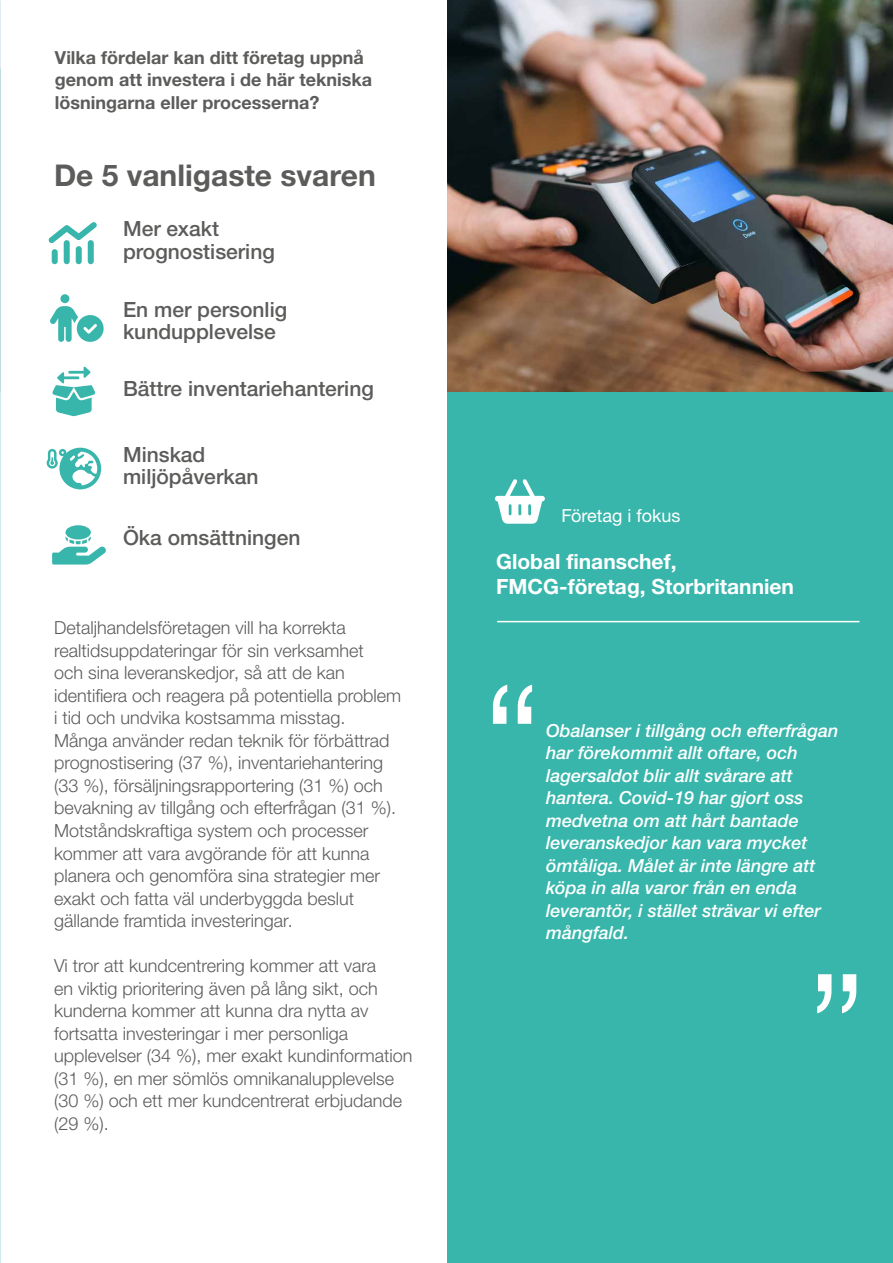
<style>
.page{position:relative;width:893px;height:1263px;background:#fff}
.page>*{position:absolute;margin:0;border:0;box-sizing:border-box;transform-origin:0 0}
.t1{font:700 30px "Helvetica Neue LTW1 G";color:#5c5c5b}
.t2{font:500 21px/22.5px "Helvetica Neue LTW1 G";color:#5c5c5b}
.t3{font:700 21px/25.5px "Helvetica Neue LTW1 G";color:#fff}
.t4{font:300 18px/22.5px "Helvetica Neue LTW1 G";color:#5c5c5b}
.t5{font:italic 500 18px/22.5px "Helvetica Neue LTW1 G";color:#fff}
.t6{font:700 18px/22.5px "Helvetica Neue LTW1 G";color:#5c5c5b}
.t7{font:18px "Helvetica Neue LTW1 G";color:#fff}
</style>
<div class="page">
<div style="left:447px;top:300px;width:446px;height:963px;background:#38b6ab"></div>
<hr style="left:497px;top:621px;width:362px;height:1px;background:#fff">
<svg style="left:493px;top:685px;width:39px;height:39px"></svg>
<svg style="left:817px;top:974px;width:39px;height:39px"></svg>
<img style="left:447px;top:0;width:446px;height:391px">
<svg style="left:495px;top:479px;width:50px;height:45px"></svg>
<svg style="left:48px;top:222px;width:49px;height:42px"></svg>
<svg style="left:50px;top:294px;width:54px;height:48px"></svg>
<svg style="left:52px;top:367px;width:43px;height:49px"></svg>
<svg style="left:47px;top:448px;width:54px;height:41px"></svg>
<svg style="left:52px;top:525px;width:54px;height:39px"></svg>
<p class="t6" style="left:55px;top:46px;width:319px">Vilka fördelar kan ditt företag uppnå genom att investera i de här tekniska lösningarna eller processerna?</p>
<h1 class="t1" style="left:54px;top:157px;width:323px">De 5 vanligaste svaren</h1>
<p class="t2" style="left:123px;top:218px;width:153px">Mer exakt prognostisering</p>
<p class="t2" style="left:123px;top:298px;width:166px">En mer personlig kundupplevelse</p>
<p class="t2" style="left:123px;top:378px;width:252px">Bättre inventariehantering</p>
<p class="t2" style="left:123px;top:443px;width:137px">Minskad miljöpåverkan</p>
<p class="t2" style="left:123px;top:526px;width:179px">Öka omsättningen</p>
<p class="t4" style="left:54px;top:617px;width:349px">Detaljhandelsföretagen vill ha korrekta realtidsuppdateringar för sin verksamhet<br>och sina leveranskedjor, så att de kan identifiera och reagera på potentiella problem i tid och undvika kostsamma misstag.<br>Många använder redan teknik för förbättrad prognostisering (37 %), inventariehantering (33 %), försäljningsrapportering (31 %) och bevakning av tillgång och efterfrågan (31 %).<br>Motståndskraftiga system och processer kommer att vara avgörande för att kunna planera och genomföra sina strategier mer exakt och fatta väl underbyggda beslut gällande framtida investeringar.</p>
<p class="t4" style="left:54px;top:954px;width:360px">Vi tror att kundcentrering kommer att vara<br>en viktig prioritering även på lång sikt, och kunderna kommer att kunna dra nytta av fortsatta investeringar i mer personliga upplevelser (34 %), mer exakt kundinformation (31 %), en mer sömlös omnikanalupplevelse (30 %) och ett mer kundcentrerat erbjudande (29 %).</p>
<p class="t7" style="left:562px;top:504px;width:120px">Företag i fokus</p>
<p class="t3" style="left:496px;top:548px;width:299px">Global finanschef,<br>FMCG-företag, Storbritannien</p>
<p class="t5" style="left:546px;top:719px;width:294px">Obalanser i tillgång och efterfrågan har förekommit allt oftare, och lagersaldot blir allt svårare att hantera. Covid-19 har gjort oss medvetna om att hårt bantade leveranskedjor kan vara mycket ömtåliga. Målet är inte längre att köpa in alla varor från en enda leverantör, i stället strävar vi efter mångfald.</p>
</div>
